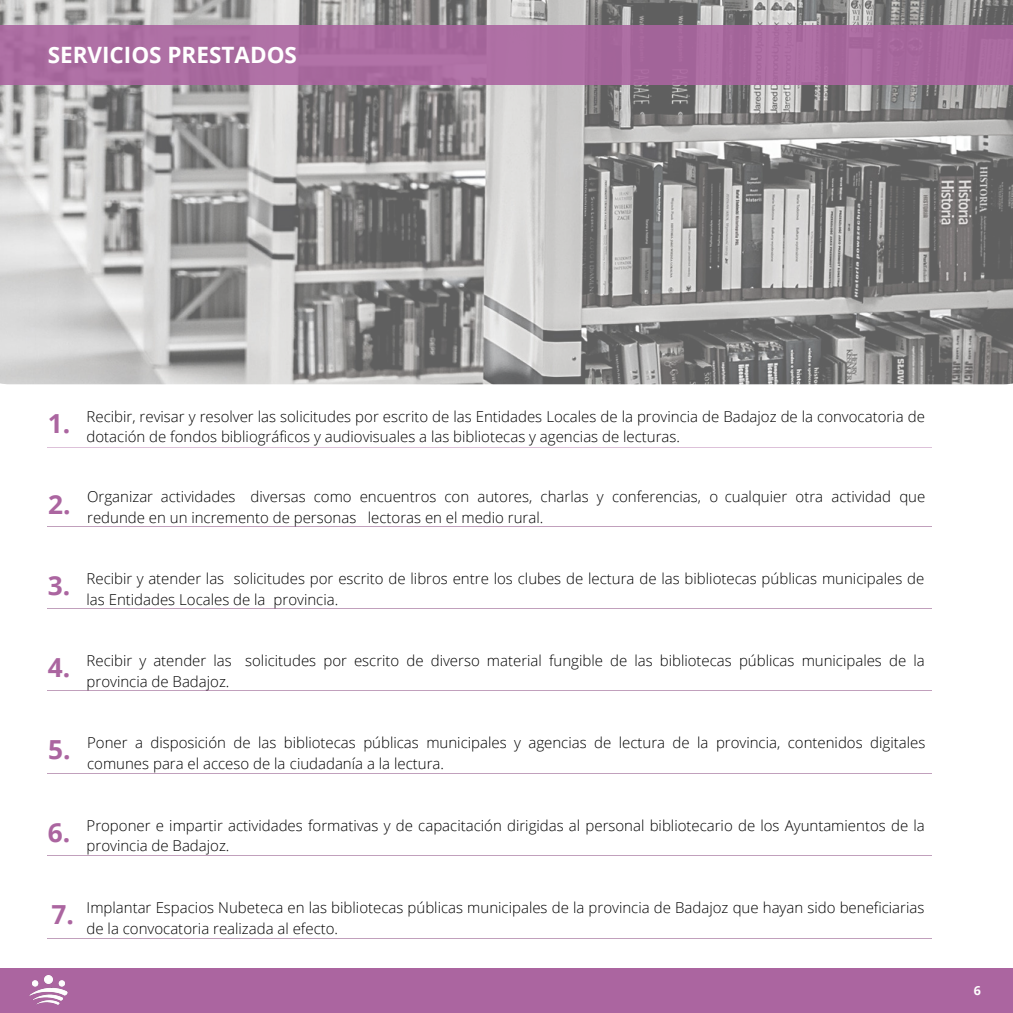
<style>
.page{position:relative;width:1013px;height:1013px;background:#fff}
.page>*{position:absolute;margin:0;border:0;box-sizing:border-box;transform-origin:0 0}
.t1{font:700 26.25px "Open Sans";color:#ab65a0}
.t2{font:700 22.5px "Open Sans";color:#fff}
.t3{font:300 15px/20.6px "Open Sans";color:#000}
.t4{font:700 12.5px "Open Sans";color:#fff}
</style>
<div class="page">
<img style="left:0;top:0;width:1012px;height:384px">
<div style="left:0;top:25px;width:1012px;height:59px;background:#aa6ca0"></div>
<div style="left:0;top:968px;width:1012px;height:44px;background:#ab65a0"></div>
<img style="left:29px;top:975px;width:39px;height:30px">
<hr style="left:48px;top:446px;width:884px;height:1px;background:#ab65a0">
<hr style="left:48px;top:526px;width:884px;height:1px;background:#661359">
<hr style="left:48px;top:608px;width:884px;height:1px;background:#661359">
<hr style="left:48px;top:690px;width:884px;height:1px;background:#661359">
<hr style="left:48px;top:855px;width:884px;height:1px;background:#661359">
<hr style="left:48px;top:772px;width:884px;height:1px;background:#661359">
<hr style="left:48px;top:937px;width:884px;height:1px;background:#661359">
<p class="t2" style="left:48px;top:39px;width:251px">SERVICIOS PRESTADOS</p>
<p class="t1" style="left:48px;top:404px;width:24px">1.</p>
<p class="t3" style="left:87px;top:405px;width:839px">Recibir, revisar y resolver las solicitudes por escrito de las Entidades Locales de la provincia de Badajoz de la convocatoria de dotación de fondos bibliográficos y audiovisuales a las bibliotecas y agencias de lecturas.</p>
<p class="t1" style="left:48px;top:485px;width:24px">2.</p>
<p class="t3" style="left:87px;top:486px;width:839px">Organizar actividades diversas como encuentros con autores, charlas y conferencias, o cualquier otra actividad que redunde en un incremento de personas lectoras en el medio rural.</p>
<p class="t1" style="left:48px;top:567px;width:24px">3.</p>
<p class="t3" style="left:87px;top:568px;width:839px">Recibir y atender las solicitudes por escrito de libros entre los clubes de lectura de las bibliotecas públicas municipales de las Entidades Locales de la provincia.</p>
<p class="t1" style="left:48px;top:649px;width:24px">4.</p>
<p class="t3" style="left:87px;top:650px;width:839px">Recibir y atender las solicitudes por escrito de diverso material fungible de las bibliotecas públicas municipales de la provincia de Badajoz.</p>
<p class="t1" style="left:48px;top:731px;width:24px">5.</p>
<p class="t3" style="left:87px;top:732px;width:839px">Poner a disposición de las bibliotecas públicas municipales y agencias de lectura de la provincia, contenidos digitales comunes para el acceso de la ciudadanía a la lectura.</p>
<p class="t1" style="left:48px;top:813px;width:24px">6.</p>
<p class="t3" style="left:87px;top:814px;width:839px">Proponer e impartir actividades formativas y de capacitación dirigidas al personal bibliotecario de los Ayuntamientos de la provincia de Badajoz.</p>
<p class="t1" style="left:51px;top:896px;width:24px">7.</p>
<p class="t3" style="left:87px;top:897px;width:839px">Implantar Espacios Nubeteca en las bibliotecas públicas municipales de la provincia de Badajoz que hayan sido beneficiarias de la convocatoria realizada al efecto.</p>
<p class="t4" style="left:973px;top:981px;width:9px">6</p>
</div>
